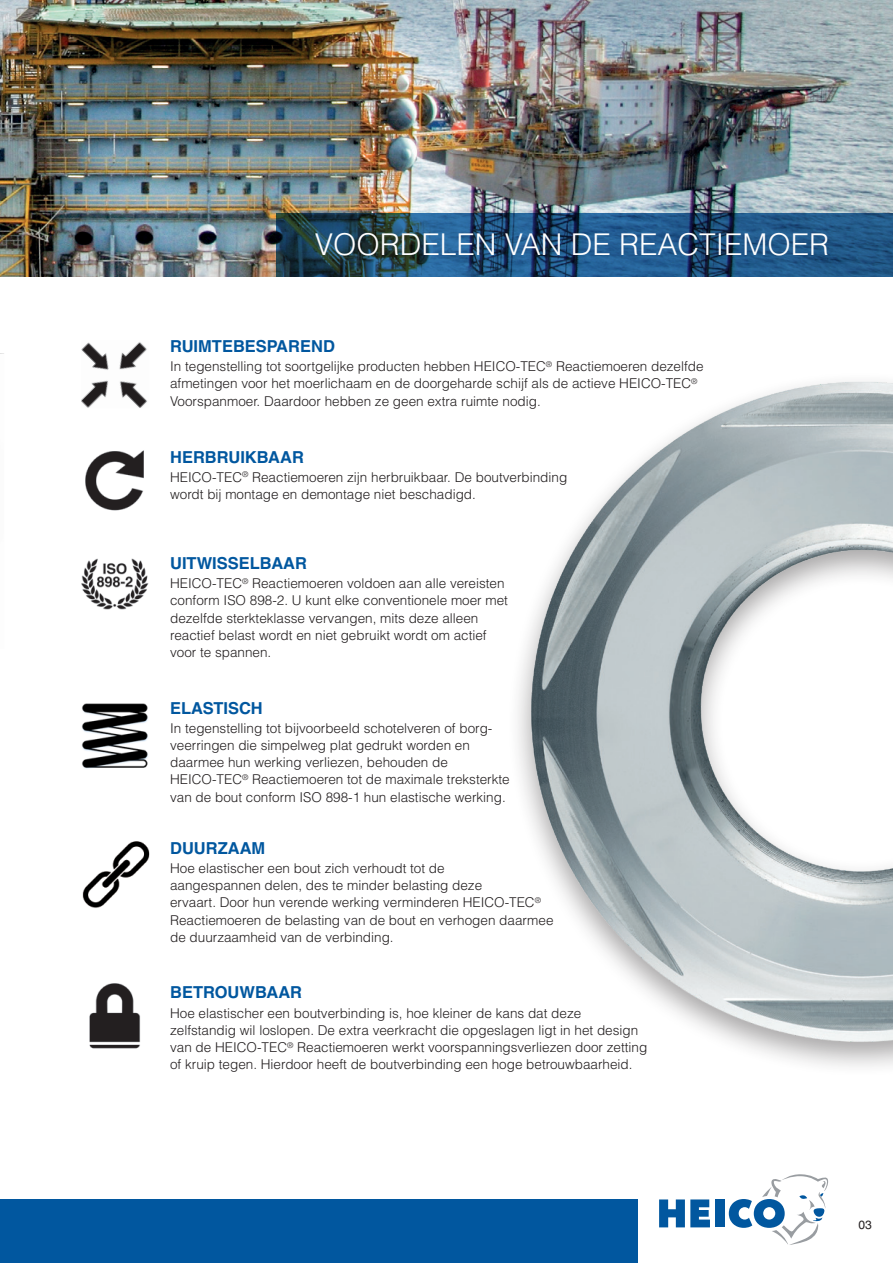
<style>
.page{position:relative;width:893px;height:1263px;background:#fff}
.page>*{position:absolute;margin:0;border:0;box-sizing:border-box;transform-origin:0 0}
.Überschrift_Weiß_h2{font:300 30px "Helvetica LT Std";color:#fff}
.Überschrift_Vorteile{font:700 16.5px "Helvetica LT Std";color:#01579f}
.Fliesßtext{font:300 13.5px/17.2px "Helvetica LT Std";color:#231f20}
.t1{font:12px "Helvetica LT Std";color:#231f20}
</style>
<div class="page">
<img style="left:0;top:0;width:893px;height:276px">
<img style="left:0;top:148px;width:4px;height:206px">
<div style="left:0;top:1199px;width:638px;height:64px;background:#01579f"></div>
<svg style="left:276px;top:213px;width:617px;height:63px;background:#1f4e75"></svg>
<div style="left:715px;top:1199px;width:10px;height:28px;background:#01579f"></div>
<svg style="left:659px;top:1199px;width:51px;height:28px"></svg>
<svg style="left:729px;top:1174px;width:100px;height:71px"></svg>
<img style="left:518px;top:381px;width:375px;height:686px">
<img style="left:82px;top:703px;width:66px;height:66px">
<img style="left:89px;top:983px;width:52px;height:66px">
<img style="left:81px;top:342px;width:66px;height:66px">
<img style="left:85px;top:450px;width:59px;height:61px">
<img style="left:81px;top:558px;width:68px;height:52px">
<img style="left:82px;top:841px;width:68px;height:67px">
<p class="Überschrift_Weiß_h2" style="left:315px;top:226px;width:516px">VOORDELEN VAN DE REACTIEMOER</p>
<p class="Überschrift_Vorteile" style="left:170px;top:336px;width:166px">RUIMTEBESPAREND</p>
<p class="Fliesßtext" style="left:170px;top:358px;width:535px">In tegenstelling tot soortgelijke producten hebben HEICO-TEC<sup>®</sup> Reactiemoeren dezelfde afmetingen voor het moerlichaam en de doorgeharde schijf als de actieve HEICO-TEC<sup>®<br></sup>Voorspanmoer. Daardoor hebben ze geen extra ruimte nodig.</p>
<p class="Überschrift_Vorteile" style="left:170px;top:447px;width:135px">HERBRUIKBAAR</p>
<p class="Fliesßtext" style="left:170px;top:468px;width:399px">HEICO-TEC<sup>®</sup> Reactiemoeren zijn herbruikbaar. De boutverbinding wordt bij montage en demontage niet beschadigd.</p>
<p class="Überschrift_Vorteile" style="left:170px;top:553px;width:138px">UITWISSELBAAR</p>
<p class="Fliesßtext" style="left:170px;top:574px;width:339px">HEICO-TEC<sup>®</sup> Reactiemoeren voldoen aan alle vereisten conform ISO 898-2. U kunt elke conventionele moer met dezelfde sterkteklasse vervangen, mits deze alleen reactief belast wordt en niet gebruikt wordt om actief voor te spannen.</p>
<p class="Überschrift_Vorteile" style="left:170px;top:698px;width:94px">ELASTISCH</p>
<p class="Fliesßtext" style="left:170px;top:719px;width:341px">In tegenstelling tot bijvoorbeeld schotelveren of borg&shy;veerringen die simpelweg plat gedrukt worden en daarmee hun werking verliezen, behouden de HEICO-TEC<sup>®</sup> Reactiemoeren tot de maximale treksterkte van de bout conform ISO 898-1 hun elastische werking.</p>
<p class="Überschrift_Vorteile" style="left:170px;top:838px;width:97px">DUURZAAM</p>
<p class="Fliesßtext" style="left:170px;top:859px;width:385px">Hoe elastischer een bout zich verhoudt tot de<br>aangespannen delen, des te minder belasting deze<br>ervaart. Door hun verende werking verminderen HEICO-TEC<sup>® </sup>Reactiemoeren de belasting van de bout en verhogen daarmee de duurzaamheid van de verbinding.</p>
<p class="Überschrift_Vorteile" style="left:170px;top:982px;width:134px">BETROUWBAAR</p>
<p class="Fliesßtext" style="left:170px;top:1004px;width:479px">Hoe elastischer een boutverbinding is, hoe kleiner de kans dat deze zelfstandig wil loslopen. De extra veerkracht die opgeslagen ligt in het design van de HEICO-TEC<sup>®</sup> Reactiemoeren werkt voorspanningsverliezen door zetting of kruip tegen. Hierdoor heeft de boutverbinding een hoge betrouwbaarheid.</p>
<p class="t1" style="left:858px;top:1218px;width:15px">03</p>
</div>
